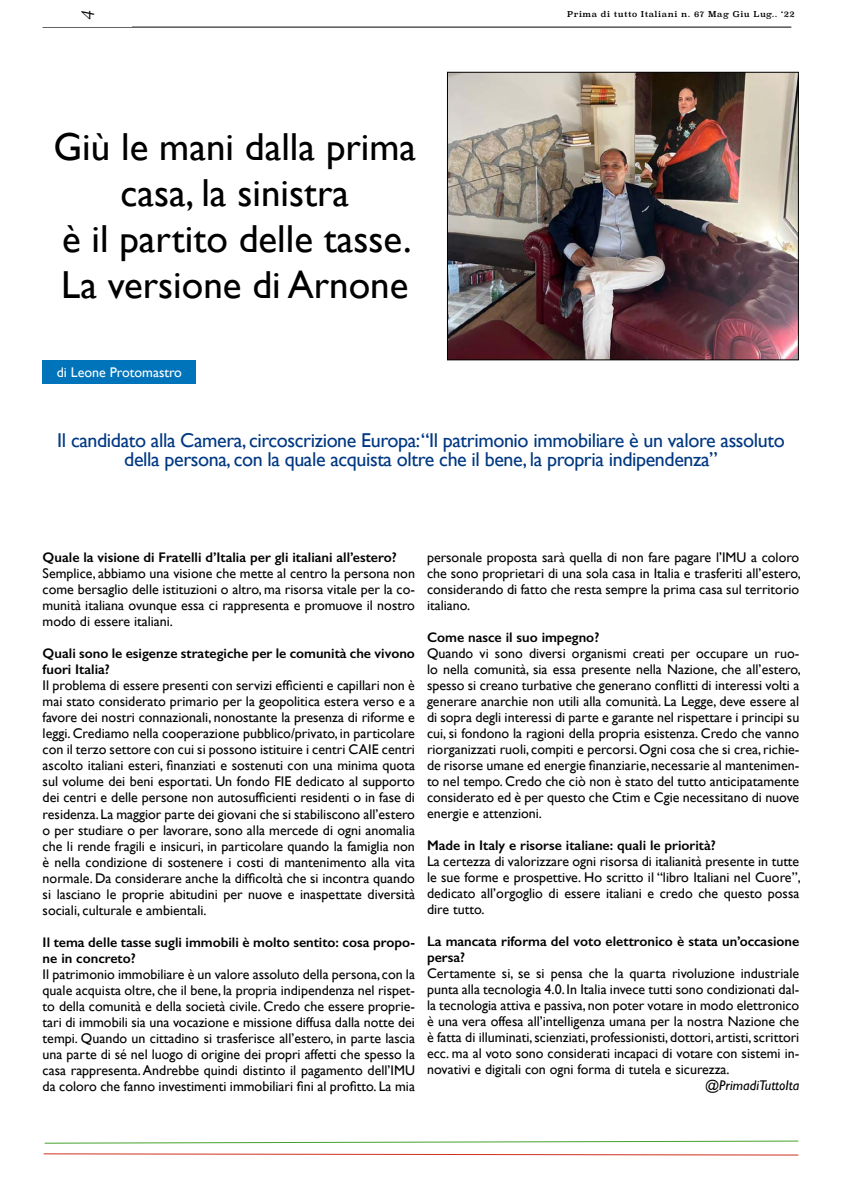
<style>
.page{position:relative;width:842px;height:1191px;background:#fff}
.page>*{position:absolute;margin:0;border:0;box-sizing:border-box;transform-origin:0 0}
.t1{font:39px/46px "Gill Sans";color:#000;text-align:center}
.t2{font:20px/19px "Gill Sans";letter-spacing:-.02em;color:#003882;text-align:center}
.t3{font:italic 18px "Source Serif Variable";color:#000}
.t4{font:14px/16px "Gill Sans";color:#000;text-align:justify}
.t5{font:600 14px/16px "Gill Sans";color:#000}
.t6{font:14px "Gill Sans";color:#fff}
.t7{font:italic 14px "Gill Sans";color:#000}
.t8{font:8px "Superclarendon";letter-spacing:.06em;color:#000}
</style>
<div class="page">
<hr style="left:43px;top:27px;width:748px;height:1px;background:#000">
<svg style="left:44px;top:1140px;width:755px;height:4px"></svg>
<svg style="left:43px;top:1153px;width:756px;height:3px"></svg>
<div style="left:43px;top:360px;width:153px;height:24px;background:#0074bb"></div>
<img style="left:449px;top:74px;width:348px;height:284px">
<div style="left:447px;top:72px;width:352px;height:288px;border:1px solid #000"></div>
<p class="t3" style="left:76px;top:20px;width:11px;rotate:-90deg">4</p>
<p class="t8" style="left:567px;top:9px;width:229px">Prima di tutto Italiani n. 67 Mag Giu Lug.. ‘22</p>
<h1 class="t1" style="left:53px;top:124px;width:364px">Giù le mani dalla prima casa, la sinistra<br>è il partito delle tasse.<br>La versione di Arnone</h1>
<p class="t6" style="left:57px;top:364px;width:127px">di Leone Protomastro</p>
<h2 class="t2" style="left:57px;top:430px;width:729px">Il candidato alla Camera, circoscrizione Europa:“Il patrimonio immobiliare è un valore assoluto della persona, con la quale acquista oltre che il bene, la propria indipendenza”</h2>
<p class="t5" style="left:43px;top:549px;width:355px">Quale la visione di Fratelli d’Italia per gli italiani all’estero?</p>
<p class="t4" style="left:43px;top:565px;width:374px">Semplice, abbiamo una visione che mette al centro la persona non come bersaglio delle istituzioni o altro, ma risorsa vitale per la co&shy;munità italiana ovunque essa ci rappresenta e promuove il nostro modo di essere italiani.</p>
<p class="t5" style="left:43px;top:645px;width:374px">Quali sono le esigenze strategiche per le comunità che vivono fuori Italia?</p>
<p class="t4" style="left:43px;top:677px;width:374px">Il problema di essere presenti con servizi efficienti e capillari non è mai stato considerato primario per la geopolitica estera verso e a favore dei nostri connazionali, nonostante la presenza di riforme e leggi. Crediamo nella cooperazione pubblico/privato, in particolare con il terzo settore con cui si possono istituire i centri CAIE centri ascolto italiani esteri, finanziati e sostenuti con una minima quota sul volume dei beni esportati. Un fondo FIE dedicato al supporto dei centri e delle persone non autosufficienti residenti o in fase di residenza. La maggior parte dei giovani che si stabiliscono all’estero o per studiare o per lavorare, sono alla mercede di ogni anomalia che li rende fragili e insicuri, in particolare quando la famiglia non è nella condizione di sostenere i costi di mantenimento alla vita normale. Da considerare anche la difficoltà che si incontra quando si lasciano le proprie abitudini per nuove e inaspettate diversità sociali, culturale e ambientali.</p>
<p class="t5" style="left:43px;top:933px;width:374px">Il tema delle tasse sugli immobili è molto sentito: cosa propo&shy;ne in concreto?</p>
<p class="t4" style="left:43px;top:965px;width:374px">Il patrimonio immobiliare è un valore assoluto della persona, con la quale acquista oltre, che il bene, la propria indipendenza nel rispet&shy;to della comunità e della società civile. Credo che essere proprie&shy;tari di immobili sia una vocazione e missione diffusa dalla notte dei tempi. Quando un cittadino si trasferisce all’estero, in parte lascia una parte di sé nel luogo di origine dei propri affetti che spesso la casa rappresenta. Andrebbe quindi distinto il pagamento dell’IMU da coloro che fanno investimenti immobiliari fini al profitto. La mia</p>
<p class="t4" style="left:427px;top:549px;width:375px">personale proposta sarà quella di non fare pagare l’IMU a coloro che sono proprietari di una sola casa in Italia e trasferiti all’estero, considerando di fatto che resta sempre la prima casa sul territorio italiano.</p>
<p class="t5" style="left:427px;top:629px;width:174px">Come nasce il suo impegno?</p>
<p class="t4" style="left:427px;top:645px;width:375px">Quando vi sono diversi organismi creati per occupare un ruo&shy;lo nella comunità, sia essa presente nella Nazione, che all’estero, spesso si creano turbative che generano conflitti di interessi volti a generare anarchie non utili alla comunità. La Legge, deve essere al di sopra degli interessi di parte e garante nel rispettare i principi su cui, si fondono la ragioni della propria esistenza. Credo che vanno riorganizzati ruoli, compiti e percorsi. Ogni cosa che si crea, richie&shy;de risorse umane ed energie finanziarie, necessarie al mantenimen&shy;to nel tempo. Credo che ciò non è stato del tutto anticipatamente considerato ed è per questo che Ctim e Cgie necessitano di nuove energie e attenzioni.</p>
<p class="t5" style="left:427px;top:837px;width:290px">Made in Italy e risorse italiane: quali le priorità?</p>
<p class="t4" style="left:427px;top:853px;width:375px">La certezza di valorizzare ogni risorsa di italianità presente in tutte le sue forme e prospettive. Ho scritto il “libro Italiani nel Cuore”, dedicato all’orgoglio di essere italiani e credo che questo possa dire tutto.</p>
<p class="t5" style="left:427px;top:933px;width:374px">La mancata riforma del voto elettronico è stata un’occasione persa?</p>
<p class="t4" style="left:427px;top:965px;width:374px">Certamente si, se si pensa che la quarta rivoluzione industriale punta alla tecnologia 4.0. In Italia invece tutti sono condizionati dal&shy;la tecnologia attiva e passiva, non poter votare in modo elettronico è una vera offesa all’intelligenza umana per la nostra Nazione che è fatta di illuminati, scienziati, professionisti, dottori, artisti, scrittori ecc. ma al voto sono considerati incapaci di votare con sistemi in&shy;novativi e digitali con ogni forma di tutela e sicurezza.</p>
<p class="t7" style="left:705px;top:1077px;width:96px">@PrimadiTuttoIta</p>
</div>
